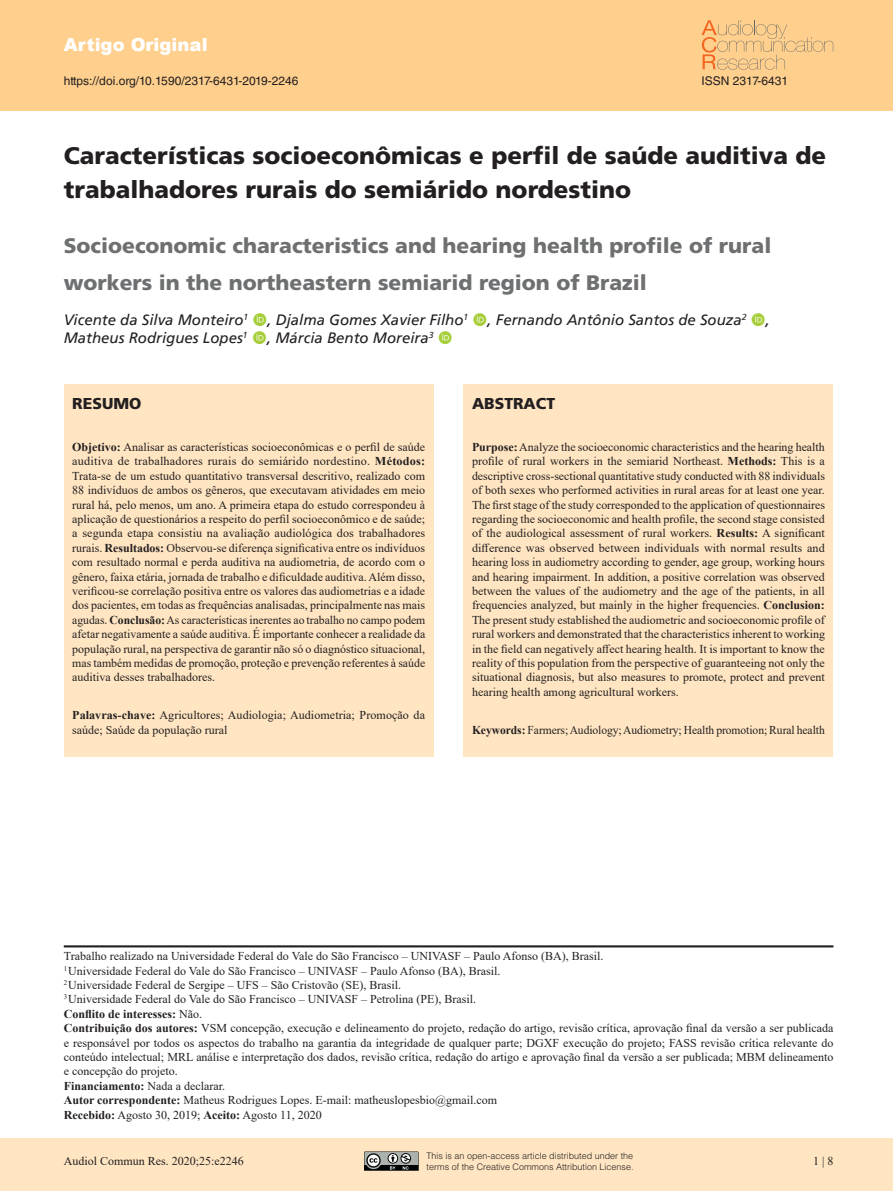
<style>
.page{position:relative;width:893px;height:1191px;background:#fff}
.page>*{position:absolute;margin:0;border:0;box-sizing:border-box;transform-origin:0 0}
.ArticleTitle{font:900 24px/34.5px "Frutiger LT Std";color:#231f20}
.ArticleTitle-Trans1{font:900 21px/37.5px "Frutiger LT Std";color:#6d6f71}
.t1{font:900 18px "Arial";color:#fff}
.AbstractTitle-Trans1{font:900 15.75px "Frutiger LT Std";color:#231f20}
.AbstractTitle{font:900 15.75px "Frutiger LT Std";color:#231f20}
.Authors{font:italic 15px "Frutiger LT";color:#231f20}
.Abstract-Trans1{font:12px/14.4px "Times New Roman";color:#231f20;text-align:justify}
.Abstract{font:12px/14.4px "Times New Roman";color:#231f20;text-align:justify}
.fnAuthor-notesContri{font:12px/14.4px "Times New Roman";color:#231f20;text-align:justify}
.Affiliations{font:12px "Times New Roman";color:#231f20}
.fnArticleOther{font:12px "Times New Roman";color:#231f20}
.Keywords{font:12px/14.4px "Times New Roman";letter-spacing:.005em;color:#231f20}
.Correspondence{font:12px "Times New Roman";color:#231f20}
.Keywords-Trans1{font:12px "Times New Roman";letter-spacing:-.005em;color:#231f20;scale:.96 1}
.t2{font:12px "Helvetica LT Std";color:#231f20}
.History{font:12px "Times New Roman";color:#231f20}
.fnSupported-by{font:700 12px "Times New Roman";color:#231f20}
.fnConflict{font:700 12px "Times New Roman";color:#231f20}
.t3{font:300 9px/10.8px "Helvetica LT Std";color:#231f20}
.s1{font-weight:700}
.s2{font-weight:400}
</style>
<div class="page">
<div style="left:0;top:0;width:893px;height:111px;background:#fecf8d"></div>
<svg style="left:702px;top:20px;width:131px;height:50px"></svg>
<div style="left:0;top:1138px;width:893px;height:53px;background:#ffe5c2"></div>
<svg style="left:364px;top:1151px;width:55px;height:20px"></svg>
<div style="left:64px;top:384px;width:370px;height:373px;background:#ffe5c2"></div>
<div style="left:463px;top:384px;width:370px;height:373px;background:#ffe5c2"></div>
<hr style="left:64px;top:945px;width:769px;height:2px;background:#231f20">
<h3 class="t1" style="left:64px;top:32px;width:145px">Artigo Original</h3>
<p class="t2" style="left:64px;top:74px;width:236px">https://doi.org/10.1590/2317-6431-2019-2246</p>
<p class="t2" style="left:701px;top:74px;width:88px">ISSN 2317-6431</p>
<p class="ArticleTitle" style="left:64px;top:138px;width:764px">Características socioeconômicas e perfil de saúde auditiva de trabalhadores rurais do semiárido nordestino</p>
<p class="ArticleTitle-Trans1" style="left:64px;top:226px;width:709px">Socioeconomic characteristics and hearing health profile of rural workers in the northeastern semiarid region of Brazil</p>
<p class="Authors" style="left:64px;top:311px;width:186px">Vicente da Silva Monteiro<sup>1</sup></p>
<p class="Authors" style="left:268px;top:311px;width:202px">, Djalma Gomes Xavier Filho<sup>1</sup></p>
<p class="Authors" style="left:488px;top:311px;width:261px">, Fernando Antônio Santos de Souza<sup>2</sup></p>
<p class="Authors" style="left:766px;top:311px;width:6px">,</p>
<p class="Authors" style="left:64px;top:329px;width:186px">Matheus Rodrigues Lopes<sup>1</sup></p>
<p class="Authors" style="left:267px;top:329px;width:168px">, Márcia Bento Moreira<sup>3</sup></p>
<p class="AbstractTitle" style="left:72px;top:394px;width:71px">RESUMO</p>
<p class="Abstract" style="left:72px;top:439px;width:355px"><span class="s1">Objetivo:</span> Analisar as características socioeconômicas e o perfil de saúde auditiva de trabalhadores rurais do semiárido nordestino. <span class="s1">Métodos:<br></span>Trata-se de um estudo quantitativo transversal descritivo, realizado com 88 indivíduos de ambos os gêneros, que executavam atividades em meio rural há, pelo menos, um ano. A primeira etapa do estudo correspondeu à aplicação de questionários a respeito do perfil socioeconômico e de saúde; a segunda etapa consistiu na avaliação audiológica dos trabalhadores rurais. <span class="s1">Resultados:</span> Observou-se diferença significativa entre os indivíduos com resultado normal e perda auditiva na audiometria, de acordo com o gênero, faixa etária, jornada de trabalho e dificuldade auditiva. Além disso, verificou-se correlação positiva entre os valores das audiometrias e a idade dos pacientes, em todas as frequências analisadas, principalmente nas mais agudas. <span class="s1">Conclusão:</span> As características inerentes ao trabalho no campo podem afetar negativamente a saúde auditiva. É importante conhecer a realidade da população rural, na perspectiva de garantir não só o diagnóstico situacional, mas também medidas de promoção, proteção e prevenção referentes à saúde auditiva desses trabalhadores.</p>
<p class="Keywords" style="left:72px;top:707px;width:354px"><span class="s1">Palavras-chave:</span> Agricultores; Audiologia; Audiometria; Promoção da saúde; Saúde da população rural</p>
<p class="AbstractTitle-Trans1" style="left:472px;top:394px;width:85px">ABSTRACT</p>
<p class="Abstract-Trans1" style="left:472px;top:439px;width:355px"><span class="s1">Purpose:</span> Analyze the socioeconomic characteristics and the hearing health profile of rural workers in the semiarid Northeast. <span class="s1">Methods:</span> This is a descriptive cross-sectional quantitative study conducted with 88 individuals of both sexes who performed activities in rural areas for at least one year.<br>The first stage of the study corresponded to the application of questionnaires regarding the socioeconomic and health profile, the second stage consisted of the audiological assessment of rural workers. <span class="s1">Results:</span> A significant difference was observed between individuals with normal results and hearing loss in audiometry according to gender, age group, working hours and hearing impairment. In addition, a positive correlation was observed between the values of the audiometry and the age of the patients, in all frequencies analyzed, but mainly in the higher frequencies. <span class="s1">Conclusion:<br></span>The present study established the audiometric and socioeconomic profile of rural workers and demonstrated that the characteristics inherent to working in the field can negatively affect hearing health. It is important to know the reality of this population from the perspective of guaranteeing not only the situational diagnosis, but also measures to promote, protect and prevent hearing health among agricultural workers.</p>
<p class="Keywords-Trans1" style="left:472px;top:721px;width:369px"><span class="s1">Keywords:</span> Farmers; Audiology; Audiometry; Health promotion; Rural health</p>
<p class="fnArticleOther" style="left:64px;top:947px;width:541px">Trabalho realizado na Universidade Federal do Vale do São Francisco – UNIVASF – Paulo Afonso (BA), Brasil.</p>
<p class="Affiliations" style="left:64px;top:962px;width:438px"><sup>1</sup>Universidade Federal do Vale do São Francisco – UNIVASF – Paulo Afonso (BA), Brasil.</p>
<p class="Affiliations" style="left:64px;top:976px;width:339px"><sup>2</sup>Universidade Federal de Sergipe – UFS – São Cristovão (SE), Brasil.</p>
<p class="Affiliations" style="left:64px;top:991px;width:414px"><sup>3</sup>Universidade Federal do Vale do São Francisco – UNIVASF – Petrolina (PE), Brasil.</p>
<p class="fnConflict" style="left:64px;top:1005px;width:140px">Conflito de interesses: <span class="s2">Não.</span></p>
<p class="fnAuthor-notesContri" style="left:64px;top:1020px;width:771px"><span class="s1">Contribuição dos autores:</span> VSM concepção, execução e delineamento do projeto, redação do artigo, revisão crítica, aprovação final da versão a ser publicada e responsável por todos os aspectos do trabalho na garantia da integridade de qualquer parte; DGXF execução do projeto; FASS revisão crítica relevante do conteúdo intelectual; MRL análise e interpretação dos dados, revisão crítica, redação do artigo e aprovação final da versão a ser publicada; MBM delineamento e concepção do projeto.</p>
<p class="fnSupported-by" style="left:64px;top:1077px;width:163px">Financiamento: <span class="s2">Nada a declarar.</span></p>
<p class="Correspondence" style="left:64px;top:1091px;width:435px"><span class="s1">Autor correspondente:</span> Matheus Rodrigues Lopes. E-mail: matheuslopesbio@gmail.com</p>
<p class="History" style="left:64px;top:1106px;width:259px"><span class="s1">Recebido:</span> Agosto 30, 2019; <span class="s1">Aceito:</span> Agosto 11, 2020</p>
<p class="t3" style="left:426px;top:1150px;width:209px">This is an open-access article distributed under the terms of the Creative Commons Attribution License.</p>
<p class="Abstract-Trans1" style="left:64px;top:1153px;width:182px">Audiol Commun Res. 2020;25:e2246</p>
<p class="Abstract-Trans1" style="left:813px;top:1153px;width:22px">1 | 8</p>
</div>
